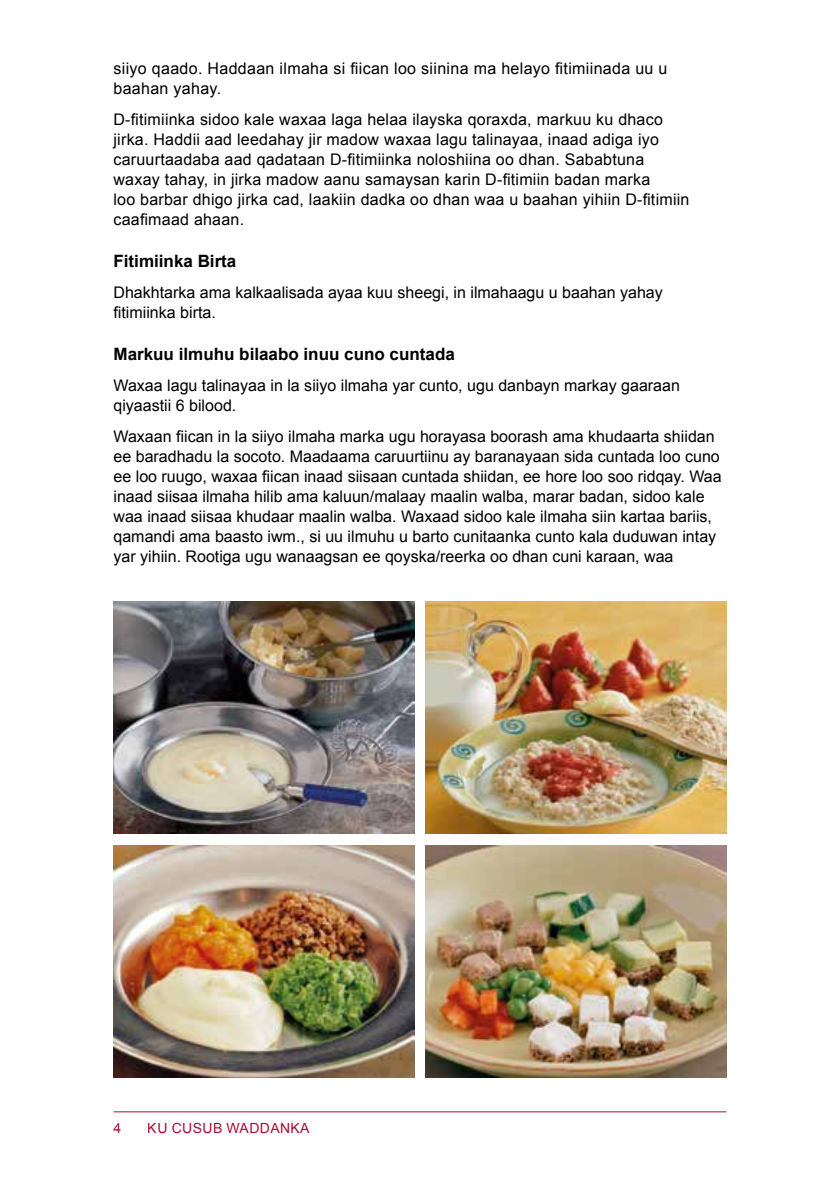
<style>
.page{position:relative;width:840px;height:1191px;background:#fff}
.page>*{position:absolute;margin:0;border:0;box-sizing:border-box;transform-origin:0 0}
.t1{font:700 17px "Arial";color:#000}
.t2{font:16px/20px "Arial";color:#000}
.t3{font:16px/20px "Arial";letter-spacing:.02em;color:#000}
.t4{font:14px "Arial";letter-spacing:.025em;color:#a90d36}
</style>
<div class="page">
<hr style="left:113px;top:1111px;width:613px;height:1px;background:#a90d36">
<img style="left:113px;top:845px;width:301px;height:232px">
<img style="left:425px;top:845px;width:301px;height:232px">
<img style="left:113px;top:601px;width:301px;height:232px">
<img style="left:425px;top:601px;width:301px;height:232px">
<p class="t3" style="left:113px;top:58px;width:555px">siiyo qaado. Haddaan ilmaha si fiican loo siinina ma helayo fitimiinada uu u baahan yahay.</p>
<p class="t2" style="left:113px;top:109px;width:577px">D-fitimiinka sidoo kale waxaa laga helaa ilayska qoraxda, markuu ku dhaco jirka. Haddii aad leedahay jir madow waxaa lagu talinayaa, inaad adiga iyo caruurtaadaba aad qadataan D-fitimiinka noloshiina oo dhan. Sababtuna waxay tahay, in jirka madow aanu samaysan karin D-fitimiin badan marka<br>loo barbar dhigo jirka cad, laakiin dadka oo dhan waa u baahan yihiin D-fitimiin caafimaad ahaan.</p>
<p class="t1" style="left:113px;top:250px;width:124px">Fitimiinka Birta</p>
<p class="t2" style="left:113px;top:282px;width:550px">Dhakhtarka ama kalkaalisada ayaa kuu sheegi, in ilmahaagu u baahan yahay fitimiinka birta.</p>
<p class="t1" style="left:113px;top:343px;width:343px">Markuu ilmuhu bilaabo inuu cuno cuntada</p>
<p class="t2" style="left:113px;top:375px;width:567px">Waxaa lagu talinayaa in la siiyo ilmaha yar cunto, ugu danbayn markay gaaraan qiyaastii 6 bilood.</p>
<p class="t2" style="left:113px;top:426px;width:609px">Waxaan fiican in la siiyo ilmaha marka ugu horayasa boorash ama khudaarta shiidan ee baradhadu la socoto. Maadaama caruurtiinu ay baranayaan sida cuntada loo cuno ee loo ruugo, waxaa fiican inaad siisaan cuntada shiidan, ee hore loo soo ridqay. Waa inaad siisaa ilmaha hilib ama kaluun/malaay maalin walba, marar badan, sidoo kale waa inaad siisaa khudaar maalin walba. Waxaad sidoo kale ilmaha siin kartaa bariis, qamandi ama baasto iwm., si uu ilmuhu u barto cunitaanka cunto kala duduwan intay yar yihiin. Rootiga ugu wanaagsan ee qoyska/reerka oo dhan cuni karaan, waa</p>
<p class="t4" style="left:113px;top:1118px;width:9px">4</p>
<p class="t4" style="left:148px;top:1118px;width:163px">KU CUSUB WADDANKA</p>
</div>
